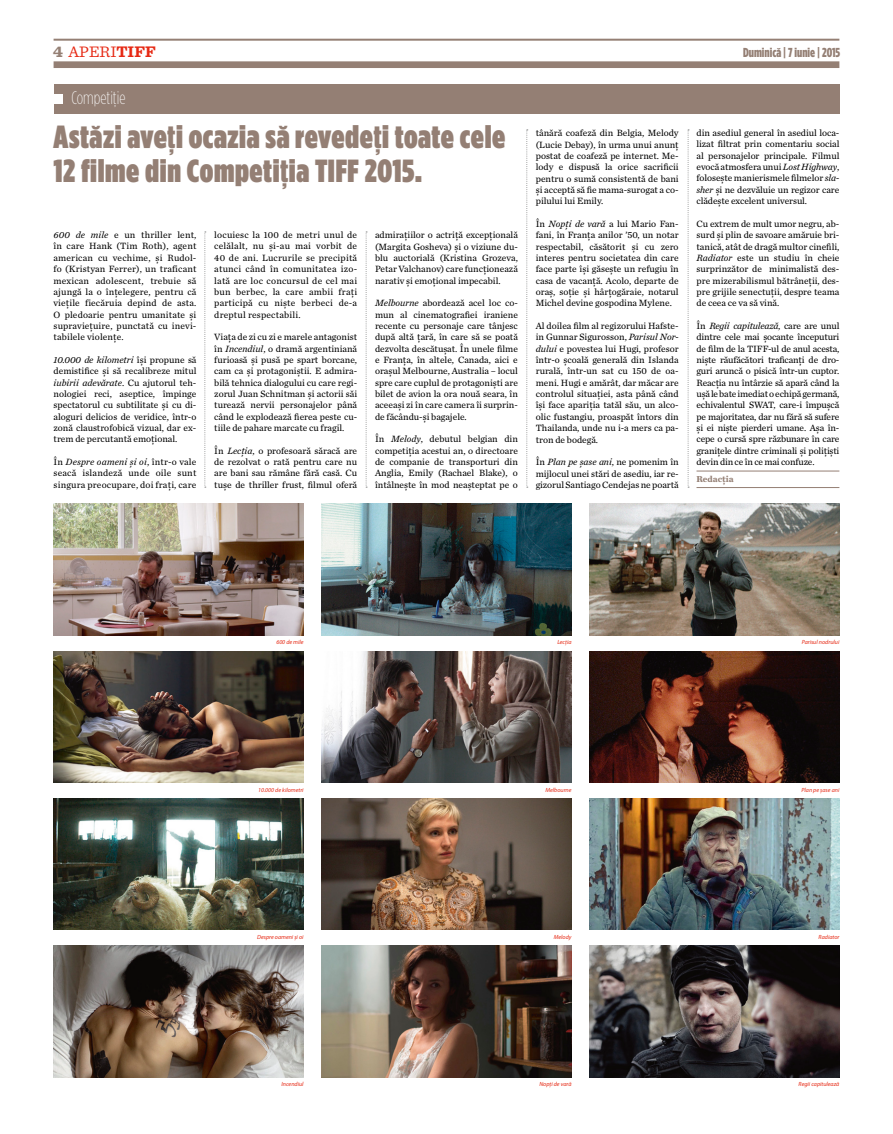
<style>
.page{position:relative;width:893px;height:1134px;background:#fff}
.page>*{position:absolute;margin:0;border:0;box-sizing:border-box;transform-origin:0 0}
.t1{font:900 32px/34px "Gotham Condensed";letter-spacing:.02em;color:#947f74}
.t2{font:200 18px "Gotham Condensed";color:#fff}
.t3{font:16px "Sentinel";color:#e62813}
.t4{font:900 13px "Gotham Condensed";color:#947f74}
.t5{font:9.5px/11.3px "Chronicle Text G2";color:#000;text-align:justify}
.t6{font:700 9px "Chronicle Text G2";color:#947f74}
.t7{font:italic 6px "Myriad Pro";color:#e62813}
.s1{font-weight:900;color:#947f74}
.s2{font-weight:700}
.s3{font-style:inherit}
.s4{font-style:italic}
</style>
<div class="page">
<div style="left:54px;top:61px;width:785px;height:7px;background:#947f74"></div>
<hr style="left:54px;top:39px;width:785px;height:2px;background:#947f74">
<div style="left:54px;top:84px;width:785px;height:29px;background:#947f74"></div>
<div style="left:54px;top:94px;width:9px;height:9px;background:#fff"></div>
<hr style="left:696px;top:471px;width:143px;height:1px;background:#947f74">
<hr style="left:696px;top:487px;width:143px;height:1px;background:#947f74">
<svg style="left:366px;top:231px;width:1px;height:257px"></svg>
<svg style="left:204px;top:231px;width:2px;height:257px"></svg>
<svg style="left:526px;top:129px;width:2px;height:359px"></svg>
<svg style="left:688px;top:129px;width:1px;height:359px"></svg>
<img style="left:54px;top:946px;width:250px;height:131px">
<img style="left:54px;top:651px;width:250px;height:131px">
<img style="left:54px;top:798px;width:250px;height:132px">
<img style="left:54px;top:504px;width:250px;height:131px">
<img style="left:321px;top:946px;width:250px;height:131px">
<img style="left:589px;top:946px;width:250px;height:131px">
<img style="left:321px;top:651px;width:250px;height:131px">
<img style="left:589px;top:651px;width:250px;height:131px">
<img style="left:321px;top:798px;width:250px;height:132px">
<img style="left:589px;top:798px;width:250px;height:132px">
<img style="left:321px;top:504px;width:250px;height:131px">
<img style="left:589px;top:504px;width:250px;height:131px">
<h3 class="t3" style="left:53px;top:39px;width:105px"><span class="s1">4</span> APERI<span class="s2">TIFF</span></h3>
<h3 class="t4" style="left:743px;top:44px;width:99px">Duminică | 7 iunie | 2015</h3>
<h2 class="t2" style="left:71px;top:88px;width:56px">Competiţie</h2>
<h1 class="t1" style="left:54px;top:120px;width:453px">Astăzi ave<span class="s3">ţ</span>i ocazia să revede<span class="s3">ţ</span>i toate cele<br>12 filme din Competi<span class="s3">ţ</span>ia TIFF 2015.</h1>
<p class="t5" style="left:696px;top:127px;width:144px">din asediul general în asediul loca&shy;lizat filtrat prin comentariu social al personajelor principale. Filmul evocă atmosfera unui <span class="s4">Lost Highway</span>, folosește manierismele filmelor <span class="s4">sla&shy;sher</span> și ne dezvăluie un regizor care clădește excelent universul.</p>
<p class="t5" style="left:696px;top:217px;width:144px">Cu extrem de mult umor negru, ab&shy;surd și plin de savoare amăruie bri&shy;tanică, atât de dragă multor cinefili, <span class="s4">Radiator</span> este un studiu în cheie surprinzător de minimalistă des&shy;pre mizerabilismul bătrâneții, des&shy;pre grijile senectuții, despre teama de ceea ce va să vină.</p>
<p class="t5" style="left:696px;top:320px;width:144px">În <span class="s4">Regii capitulează</span>, care are unul dintre cele mai șocante începuturi de film de la TIFF-ul de anul acesta, niște răufăcători traficanți de dro&shy;guri aruncă o pisică într-un cuptor.<br>Reacția nu întârzie să apară când la ușă le bate imediat o echipă germană, echivalentul SWAT, care-i împușcă pe majoritatea, dar nu fără să sufere și ei niște pierderi umane. Așa în&shy;cepe o cursă spre răzbunare în care granițele dintre criminali și polițiști devin din ce în ce mai confuze.</p>
<p class="t6" style="left:696px;top:472px;width:39px">Redacția</p>
<p class="t5" style="left:536px;top:127px;width:144px">tânără coafeză din Belgia, Melody (Lucie Debay), în urma unui anunț postat de coafeză pe internet. Me&shy;lody e dispusă la orice sacrificii pentru o sumă consistentă de bani și acceptă să fie mama-surogat a co&shy;pilului lui Emily.</p>
<p class="t5" style="left:536px;top:218px;width:144px">În <span class="s4">Nopți de vară</span> a lui Mario Fan&shy;fani, în Franţa anilor ’50, un notar respectabil, căsătorit şi cu zero interes pentru societatea din care face parte îşi găseşte un refugiu în casa de vacanţă. Acolo, departe de oraş, soţie şi hârţogăraie, notarul Michel devine gospodina Mylene.</p>
<p class="t5" style="left:536px;top:320px;width:144px">Al doilea film al regizorului Hafste&shy;in Gunnar Sigurosson, <span class="s4">Parisul Nor&shy;dului</span> e povestea lui Hugi, profesor într-o școală generală din Islanda rurală, într-un sat cu 150 de oa&shy;meni. Hugi e amărât, dar măcar are controlul situației, asta până când își face apariția tatăl său, un alco&shy;olic fustangiu, proaspăt întors din Thailanda, unde nu i-a mers ca pa&shy;tron de bodegă.</p>
<p class="t5" style="left:536px;top:456px;width:144px">În <span class="s4">Plan pe șase ani</span>, ne pomenim în mijlocul unei stări de asediu, iar re&shy;gizorul Santiago Cendejas ne poartă</p>
<p class="t5" style="left:54px;top:229px;width:144px"><span class="s4">600 de mile</span> e un thriller lent, în care Hank (Tim Roth), agent american cu vechime, și Rudol&shy;fo (Kristyan Ferrer), un traficant mexican adolescent, trebuie să ajungă la o înțelegere, pentru că viețile fiecăruia depind de asta.<br>O pledoarie pentru umanitate și supraviețuire, punctată cu inevi&shy;tabilele violențe.</p>
<p class="t5" style="left:54px;top:354px;width:144px"><span class="s4">10.000 de kilometri</span> își propune să demistifice și să recalibreze mitul <span class="s4">iubirii adevărate</span>. Cu ajutorul teh&shy;nologiei reci, aseptice, împinge spectatorul cu subtilitate și cu di&shy;aloguri delicios de veridice, într-o zonă claustrofobică vizual, dar ex&shy;trem de percutantă emoțional.</p>
<p class="t5" style="left:54px;top:456px;width:144px">În <span class="s4">Despre oameni și oi</span>, într-o vale seacă islandeză unde oile sunt singura preocupare, doi frați, care</p>
<p class="t5" style="left:214px;top:229px;width:144px">locuiesc la 100 de metri unul de celălalt, nu și-au mai vorbit de 40 de ani. Lucrurile se precipită atunci când în comunitatea izo&shy;lată are loc concursul de cel mai bun berbec, la care ambii frați participă cu niște berbeci de-a dreptul respectabili.</p>
<p class="t5" style="left:214px;top:331px;width:144px">Viața de zi cu zi e marele antagonist în <span class="s4">Incendiul</span>, o dramă argentiniană furioasă și pusă pe spart borcane, cam ca și protagoniștii. E admira&shy;bilă tehnica dialogului cu care regi&shy;zorul Juan Schnitman și actorii săi turează nervii personajelor până când le explodează fierea peste cu&shy;tiile de pahare marcate cu fragil.</p>
<p class="t5" style="left:214px;top:444px;width:144px">În <span class="s4">Lecția</span>, o profesoară săracă are de rezolvat o rată pentru care nu are bani sau rămâne fără casă. Cu tușe de thriller frust, filmul oferă</p>
<p class="t5" style="left:375px;top:229px;width:144px">admirațiilor o actriță excepțională (Margita Gosheva) și o viziune du&shy;blu auctorială (Kristina Grozeva, Petar Valchanov) care funcționează narativ și emoțional impecabil.</p>
<p class="t5" style="left:375px;top:297px;width:144px"><span class="s4">Melbourne</span> abordează acel loc co&shy;mun al cinematografiei iraniene recente cu personaje care tânjesc după altă ţară, în care să se poată dezvolta descătuşat. În unele filme e Franţa, în altele, Canada, aici e oraşul Melbourne, Australia – locul spre care cuplul de protagonişti are bilet de avion la ora nouă seara, în aceeaşi zi în care camera îi surprin&shy;de făcându-și bagajele.</p>
<p class="t5" style="left:375px;top:433px;width:144px">În <span class="s4">Melody</span>, debutul belgian din competiția acestui an, o directoare de companie de transporturi din Anglia, Emily (Rachael Blake), o întâlnește în mod neașteptat pe o</p>
<p class="t7" style="left:276px;top:639px;width:29px">600 de mile</p>
<p class="t7" style="left:557px;top:639px;width:16px">Lecția</p>
<p class="t7" style="left:802px;top:639px;width:39px">Parisul nodrului</p>
<p class="t7" style="left:258px;top:786px;width:47px">10.000 de kilometri</p>
<p class="t7" style="left:545px;top:786px;width:28px">Melbourne</p>
<p class="t7" style="left:801px;top:786px;width:39px">Plan pe șase ani</p>
<p class="t7" style="left:257px;top:934px;width:48px">Despre oameni și oi</p>
<p class="t7" style="left:554px;top:934px;width:19px">Melody</p>
<p class="t7" style="left:819px;top:934px;width:22px">Radiator</p>
<p class="t7" style="left:282px;top:1081px;width:24px">Incendiul</p>
<p class="t7" style="left:539px;top:1081px;width:34px">Nopți de vară</p>
<p class="t7" style="left:799px;top:1081px;width:42px">Regii capitulează</p>
</div>
